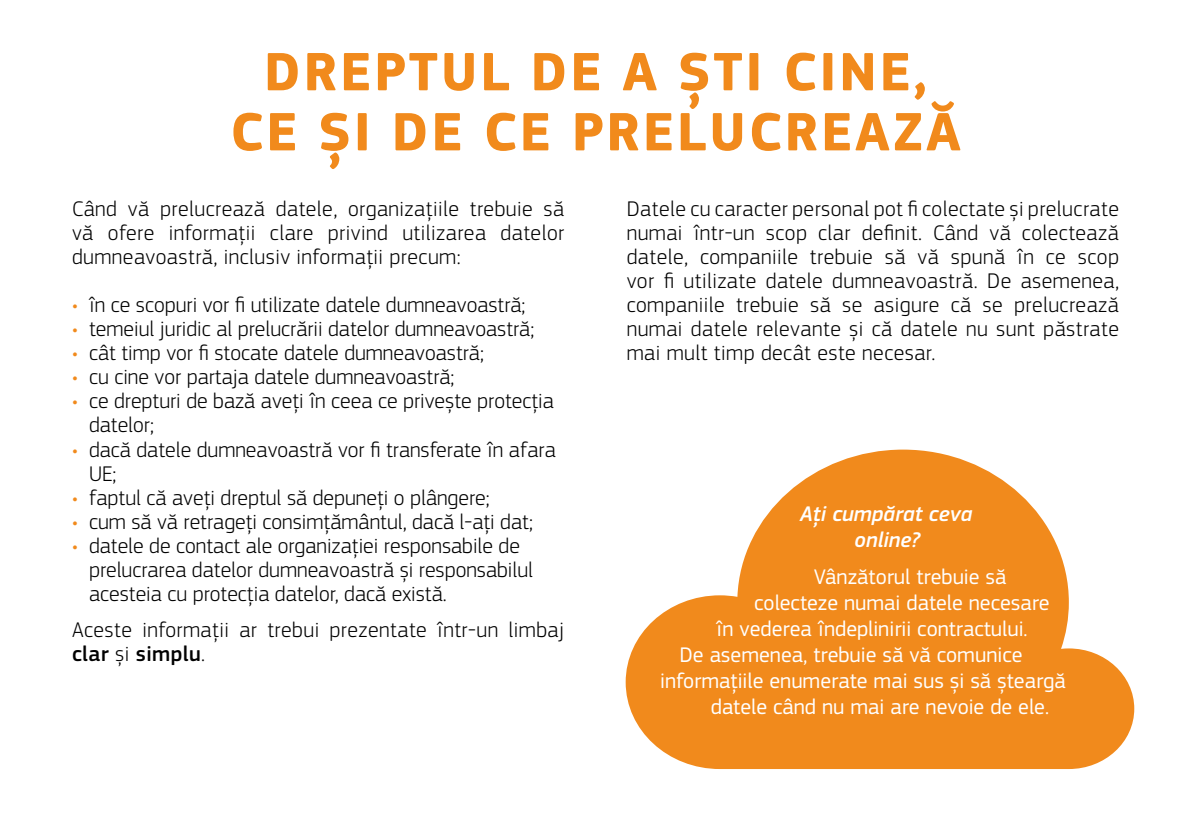
<style>
.page{position:relative;width:1191px;height:840px;background:#fff}
.page>*{position:absolute;margin:0;border:0;box-sizing:border-box;transform-origin:0 0}
._2-Title{font:700 56px/60px "EC Square Sans Pro";letter-spacing:.05em;color:#f18a1c;text-align:center}
._4-Body_Black{font:300 22px/24px "EC Square Sans Pro";color:#000}
.t1{font:22px "EC Square Sans Pro";color:#fff}
._4-Body_Black-2{font:300 22px/24px "EC Square Sans Pro";letter-spacing:.02em;color:#000}
.t2{font:italic 500 22px/26px "EC Square Sans Pro";color:#fff;text-align:center}
.s1{color:#f18a1c}
.s2{font-weight:500}
</style>
<div class="page">
<svg style="left:625px;top:449px;width:509px;height:319px;fill:#f18a1c"></svg>
<h1 class="_2-Title" style="left:230px;top:44px;width:732px">DREPTUL DE A ȘTI CINE,<br>CE ȘI DE CE PRELUCREAZĂ</h1>
<p class="_4-Body_Black" style="left:72px;top:197px;width:494px;text-align:justify">Când vă prelucrează datele, organizațiile trebuie să vă ofere informații clare privind utilizarea datelor dumneavoastră, inclusiv informații precum:</p>
<p class="_4-Body_Black" style="left:72px;top:293px;width:455px"><span class="s1">•</span> în ce scopuri vor fi utilizate datele dumneavoastră;</p>
<p class="_4-Body_Black" style="left:72px;top:317px;width:464px"><span class="s1">•</span> temeiul juridic al prelucrării datelor dumneavoastră;</p>
<p class="_4-Body_Black" style="left:72px;top:341px;width:413px"><span class="s1">•</span> cât timp vor fi stocate datele dumneavoastră;</p>
<p class="_4-Body_Black" style="left:72px;top:365px;width:384px"><span class="s1">•</span> cu cine vor partaja datele dumneavoastră;</p>
<p class="_4-Body_Black" style="left:89px;top:389px;width:466px;text-indent:-17px"><span class="s1">•</span> ce drepturi de bază aveți în ceea ce privește protecția datelor;</p>
<p class="_4-Body_Black" style="left:89px;top:437px;width:468px;text-indent:-17px"><span class="s1">•</span> dacă datele dumneavoastră vor fi transferate în afara<br>UE;</p>
<p class="_4-Body_Black" style="left:72px;top:485px;width:419px"><span class="s1">•</span> faptul că aveți dreptul să depuneți o plângere;</p>
<p class="_4-Body_Black" style="left:72px;top:509px;width:462px"><span class="s1">•</span> cum să vă retrageți consimțământul, dacă l-ați dat;</p>
<p class="_4-Body_Black" style="left:89px;top:533px;width:445px;text-indent:-17px"><span class="s1">•</span> datele de contact ale organizației responsabile de prelucrarea datelor dumneavoastră și responsabilul acesteia cu protecția datelor, dacă există.</p>
<p class="_4-Body_Black-2" style="left:72px;top:617px;width:494px">Aceste informații ar trebui prezentate într-un limbaj <span class="s2">clar</span> și <span class="s2">simplu</span>.</p>
<p class="_4-Body_Black" style="left:626px;top:197px;width:494px;text-align:justify">Datele cu caracter personal pot fi colectate și prelucrate numai într-un scop clar definit. Când vă colectează datele, companiile trebuie să vă spună în ce scop vor fi utilizate datele dumneavoastră. De asemenea, companiile trebuie să se asigure că se prelucrează numai datele relevante și că datele nu sunt păstrate mai mult timp decât este necesar.</p>
<p class="t2" style="left:800px;top:500px;width:174px">Ați cumpărat ceva online?</p>
<p class="t1" style="left:813px;top:563px;width:194px">Vânzătorul trebuie să</p>
<p class="t1" style="left:754px;top:589px;width:297px">colecteze numai datele necesare</p>
<p class="t1" style="left:716px;top:615px;width:313px">în vederea îndeplinirii contractului.</p>
<p class="t1" style="left:679px;top:641px;width:344px">De asemenea, trebuie să vă comunice</p>
<p class="t1" style="left:660px;top:667px;width:407px">informațiile enumerate mai sus și să șteargă</p>
<p class="t1" style="left:711px;top:693px;width:340px">datele când nu mai are nevoie de ele.</p>
</div>
